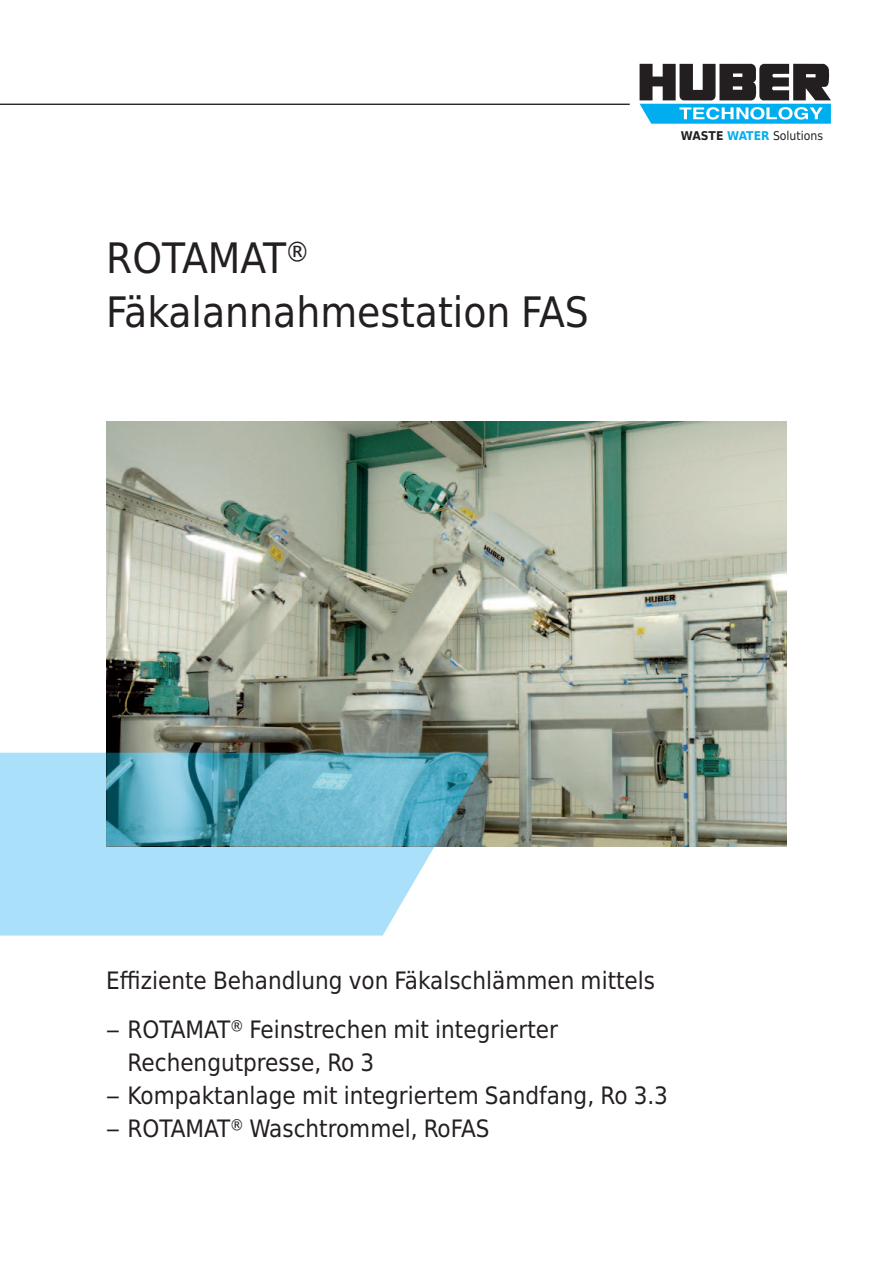
<style>
.page{position:relative;width:893px;height:1263px;background:#fff}
.page>*{position:absolute;margin:0;border:0;box-sizing:border-box;transform-origin:0 0}
.t1{font:42px/54px "Huber Tec";color:#231f20}
.t2{font:24px/33px "Huber Tec";color:#231f20}
.t3{font:12.15px "Huber Tec";color:#231f20}
.s1{font-weight:700}
.s2{font-weight:700;color:#00aeef}
</style>
<div class="page">
<svg style="left:640px;top:64px;width:191px;height:60px"></svg>
<hr style="left:0;top:104px;width:630px;height:1px;background:#231f20">
<svg style="left:0;top:753px;width:489px;height:182px;background:#b4e3f8"></svg>
<img style="left:106px;top:421px;width:681px;height:425px">
<img style="left:106px;top:753px;width:383px;height:93px">
<h1 class="t1" style="left:106px;top:232px;width:484px">ROTAMAT®<br>Fäkalannahmestation FAS</h1>
<p class="t3" style="left:681px;top:126px;width:144px"><span class="s1">WASTE</span> <span class="s2">WATER</span> Solutions</p>
<p class="t2" style="left:106px;top:964px;width:550px">Effiziente Behandlung von Fäkalschlämmen mittels</p>
<p class="t2" style="left:128px;top:1013px;width:432px;text-indent:-21px">– ROTAMAT® Feinstrechen mit integrierter<br>Rechengutpresse, Ro 3</p>
<p class="t2" style="left:106px;top:1079px;width:563px">– Kompaktanlage mit integriertem Sandfang, Ro 3.3</p>
<p class="t2" style="left:106px;top:1112px;width:385px">– ROTAMAT® Waschtrommel, RoFAS</p>
</div>
